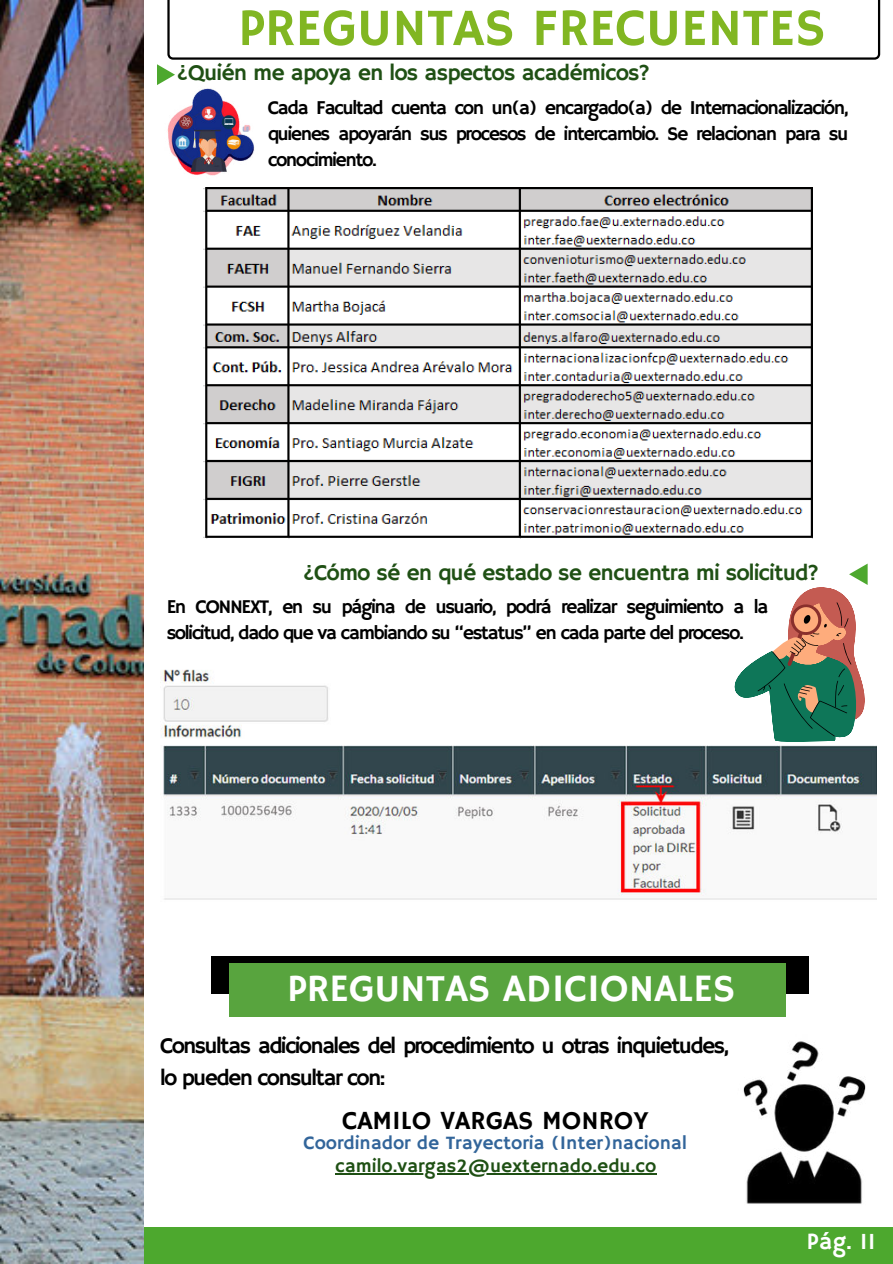
<style>
.page{position:relative;width:893px;height:1264px;background:#fff}
.page>*{position:absolute;margin:0;border:0;box-sizing:border-box;transform-origin:0 0}
.t1{font:52.65px "Hammersmith One";color:#81b622}
.t2{font:38.7px "Hammersmith One";color:#fff}
.t3{font:26.1px "Hammersmith One";color:#000}
.t4{font:23.55px "Hammersmith One";color:#fff}
.t5{font:22.8px "Hammersmith One";letter-spacing:-.035em;color:#1f5014}
.t6{font:22.8px/31.5px "Hammersmith One";letter-spacing:-.075em;color:#000}
.t7{font:19.5px/25.8px "Hammersmith One";letter-spacing:-.075em;color:#000}
.t8{font:19.2px "Hammersmith One";color:#32659a}
.t9{font:19.2px "Hammersmith One";color:#1f5014}
</style>
<div class="page">
<div style="left:0;top:1226px;width:892px;height:37px;background:#4da82e"></div>
<img style="left:167px;top:88px;width:88px;height:88px">
<img style="left:0;top:0;width:144px;height:1263px">
<svg style="left:157px;top:0;width:723px;height:85px"></svg>
<img style="left:160px;top:669px;width:716px;height:231px">
<svg style="left:728px;top:564px;width:139px;height:179px"></svg>
<img style="left:203px;top:187px;width:609px;height:351px">
<div style="left:211px;top:956px;width:597px;height:37px;background:#000"></div>
<div style="left:229px;top:963px;width:556px;height:53px;background:#58a43e"></div>
<img style="left:743px;top:1041px;width:123px;height:163px">
<hr style="left:335px;top:1172px;width:321px;height:2px;background:#1f5014">
<h1 class="t1" style="left:238px;top:-2px;width:588px">PREGUNTAS FRECUENTES</h1>
<p class="t5" style="left:177px;top:60px;width:474px">¿Quién me apoya en los aspectos académicos?</p>
<p class="t7" style="left:268px;top:96px;width:582px;text-align:justify">Cada Facultad cuenta con un(a) encargado(a) de Internacionalización, quienes apoyarán sus procesos de intercambio. Se relacionan para su conocimiento.</p>
<p class="t5" style="left:303px;top:559px;width:517px">¿Cómo sé en qué estado se encuentra mi solicitud?</p>
<p class="t7" style="left:167px;top:595px;width:603px">En CONNEXT, en su página de usuario, podrá realizar seguimiento a la solicitud, dado que va cambiando su “estatus” en cada parte del proceso.</p>
<h2 class="t2" style="left:287px;top:966px;width:449px">PREGUNTAS ADICIONALES</h2>
<p class="t6" style="left:160px;top:1031px;width:570px">Consultas adicionales del procedimiento u otras inquietudes, lo pueden consultar con:</p>
<h3 class="t3" style="left:342px;top:1105px;width:308px">CAMILO VARGAS MONROY</h3>
<p class="t8" style="left:303px;top:1131px;width:385px">Coordinador de Trayectoria (Inter)nacional</p>
<p class="t9" style="left:335px;top:1154px;width:322px">camilo.vargas2@uexternado.edu.co</p>
<p class="t4" style="left:806px;top:1227px;width:70px">Pág. 11</p>
</div>
